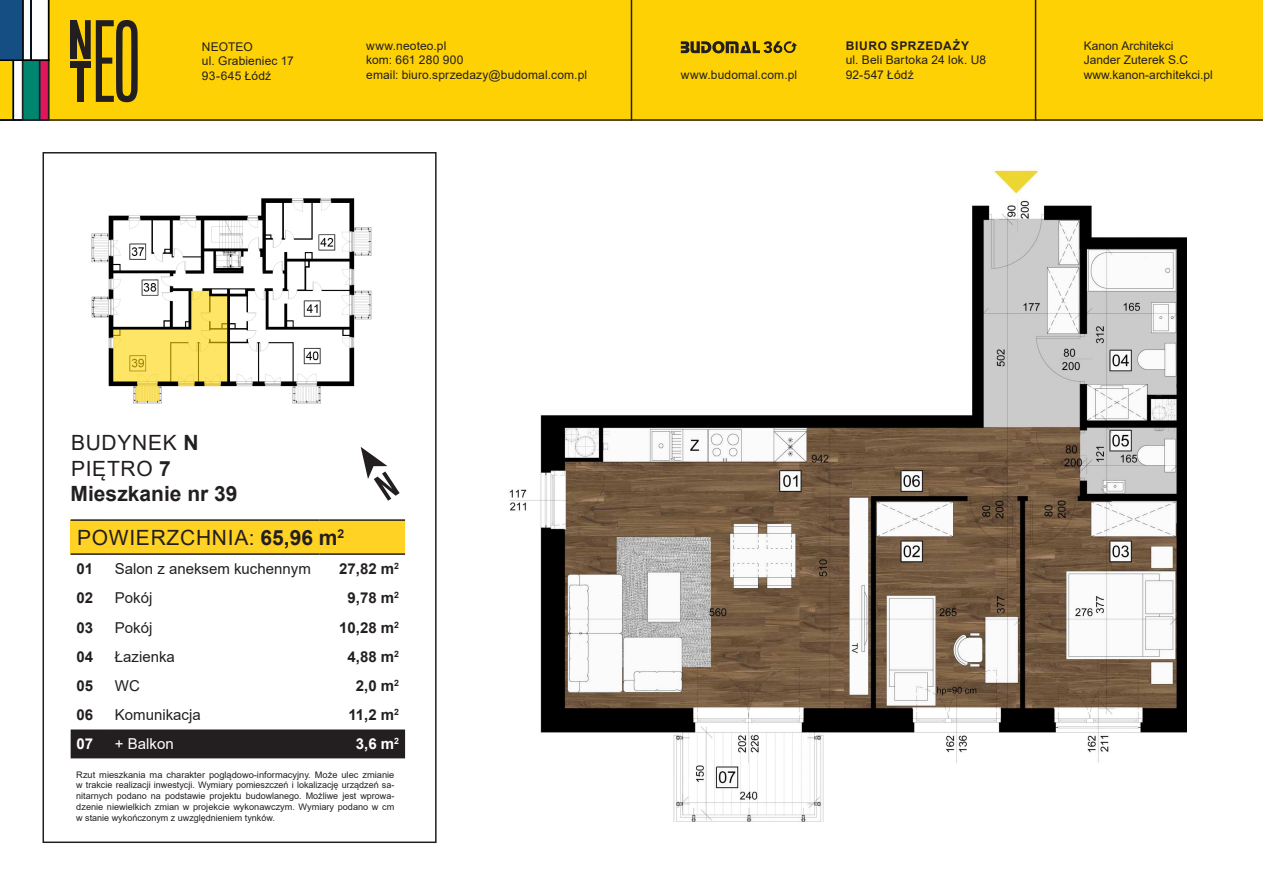
<style>
.page{position:relative;width:1263px;height:893px;background:#fff}
.page>*{position:absolute;margin:0;border:0;box-sizing:border-box;transform-origin:0 0}
.t1{font:700 21px/25.2px "Arial";color:#231f20}
.t2{font:21px "Arial";letter-spacing:.035em;color:#231f20}
.t3{font:15px "Arial";color:#231f20}
.t4{font:700 15px "Arial";color:#231f20}
.t5{font:700 15px "Arial";color:#fff}
.t6{font:15px "Arial";color:#fff}
.t7{font:12px/14.4px "Arial";letter-spacing:.01em;color:#231f20}
.t8{font:9px/10.8px "Arial";color:#231f20;text-align:justify}
.s1{font-weight:700}
.s2{font-weight:400}
</style>
<div class="page">
<div style="left:71px;top:520px;width:334px;height:34px;background:#ffd224"></div>
<div style="left:71px;top:729px;width:334px;height:29px;background:#231f20"></div>
<hr style="left:71px;top:519px;width:38px;height:2px;background:#231f20">
<hr style="left:109px;top:519px;width:210px;height:2px;background:#231f20">
<hr style="left:319px;top:519px;width:86px;height:2px;background:#231f20">
<hr style="left:71px;top:553px;width:38px;height:2px;background:#231f20">
<hr style="left:109px;top:553px;width:210px;height:2px;background:#231f20">
<hr style="left:319px;top:553px;width:86px;height:2px;background:#231f20">
<div style="left:43px;top:152px;width:394px;height:691px;border:2px solid #231f20"></div>
<img style="left:509px;top:167px;width:677px;height:655px">
<img style="left:91px;top:198px;width:281px;height:206px">
<svg style="left:361px;top:447px;width:39px;height:54px"></svg>
<div style="left:49px;top:0;width:1214px;height:121px;background:#fed105"></div>
<hr style="left:631px;top:0;width:1px;height:121px;background:#231f20">
<hr style="left:1035px;top:0;width:1px;height:121px;background:#231f20">
<svg style="left:681px;top:41px;width:116px;height:13px;background:#917812"></svg>
<svg style="left:0;top:0;width:49px;height:121px"></svg>
<svg style="left:70px;top:20px;width:68px;height:82px;background:#9c8111"></svg>
<div style="left:77px;top:66px;width:6px;height:36px;background:#231f20"></div>
<div style="left:70px;top:61px;width:21px;height:6px;background:#231f20"></div>
<div style="left:70px;top:20px;width:6px;height:39px;background:#231f20"></div>
<p class="t7" style="left:202px;top:40px;width:93px">NEOTEO<br>ul. Grabieniec 17<br>93-645 Łódź</p>
<p class="t7" style="left:366px;top:38px;width:99px">www.neoteo.pl kom: 661 280 900</p>
<p class="t7" style="left:366px;top:67px;width:222px">email: biuro.sprzedazy@budomal.com.pl</p>
<p class="t7" style="left:846px;top:38px;width:142px"><span class="s1">BIURO SPRZEDAŻY<br></span>ul. Beli Bartoka 24 lok. U8<br>92-547 Łódź</p>
<p class="t7" style="left:1084px;top:38px;width:106px">Kanon Architekci<br>Jander Zuterek S.C</p>
<p class="t7" style="left:681px;top:68px;width:118px">www.budomal.com.pl</p>
<p class="t7" style="left:1084px;top:67px;width:130px">www.kanon-architekci.pl</p>
<p class="t1" style="left:71px;top:431px;width:168px"><span class="s2">BUDYNEK</span> N<br><span class="s2">PIĘTRO</span> 7<br>Mieszkanie nr 39</p>
<p class="t2" style="left:77px;top:523px;width:269px">POWIERZCHNIA: <span class="s1">65,96 m</span><sup>2</sup></p>
<p class="t4" style="left:77px;top:558px;width:18px">01</p>
<p class="t3" style="left:115px;top:559px;width:197px">Salon z aneksem kuchennym</p>
<p class="t4" style="left:339px;top:558px;width:61px">27,82 m<sup>2</sup></p>
<p class="t4" style="left:77px;top:588px;width:18px">02</p>
<p class="t3" style="left:115px;top:588px;width:39px">Pokój</p>
<p class="t4" style="left:347px;top:588px;width:53px">9,78 m<sup>2</sup></p>
<p class="t4" style="left:77px;top:617px;width:18px">03</p>
<p class="t3" style="left:115px;top:617px;width:39px">Pokój</p>
<p class="t4" style="left:339px;top:617px;width:61px">10,28 m<sup>2</sup></p>
<p class="t4" style="left:77px;top:646px;width:18px">04</p>
<p class="t3" style="left:115px;top:646px;width:62px">Łazienka</p>
<p class="t4" style="left:347px;top:646px;width:53px">4,88 m<sup>2</sup></p>
<p class="t4" style="left:77px;top:675px;width:18px">05</p>
<p class="t3" style="left:115px;top:675px;width:26px">WC</p>
<p class="t4" style="left:356px;top:675px;width:45px">2,0 m<sup>2</sup></p>
<p class="t4" style="left:77px;top:704px;width:18px">06</p>
<p class="t3" style="left:115px;top:705px;width:87px">Komunikacja</p>
<p class="t4" style="left:348px;top:704px;width:52px">11,2 m<sup>2</sup></p>
<p class="t5" style="left:77px;top:734px;width:18px">07</p>
<p class="t6" style="left:115px;top:734px;width:60px">+ Balkon</p>
<p class="t5" style="left:356px;top:734px;width:45px">3,6 m<sup>2</sup></p>
<p class="t8" style="left:76px;top:769px;width:320px">Rzut mieszkania ma charakter poglądowo-informacyjny. Może ulec zmianie w trakcie realizacji inwestycji. Wymiary pomieszczeń i lokalizację urządzeń sa&shy;nitarnych podano na podstawie projektu budowlanego. Możliwe jest wprowa&shy;dzenie niewielkich zmian w projekcie wykonawczym. Wymiary podano w cm w stanie wykończonym z uwzględnieniem tynków.</p>
</div>
